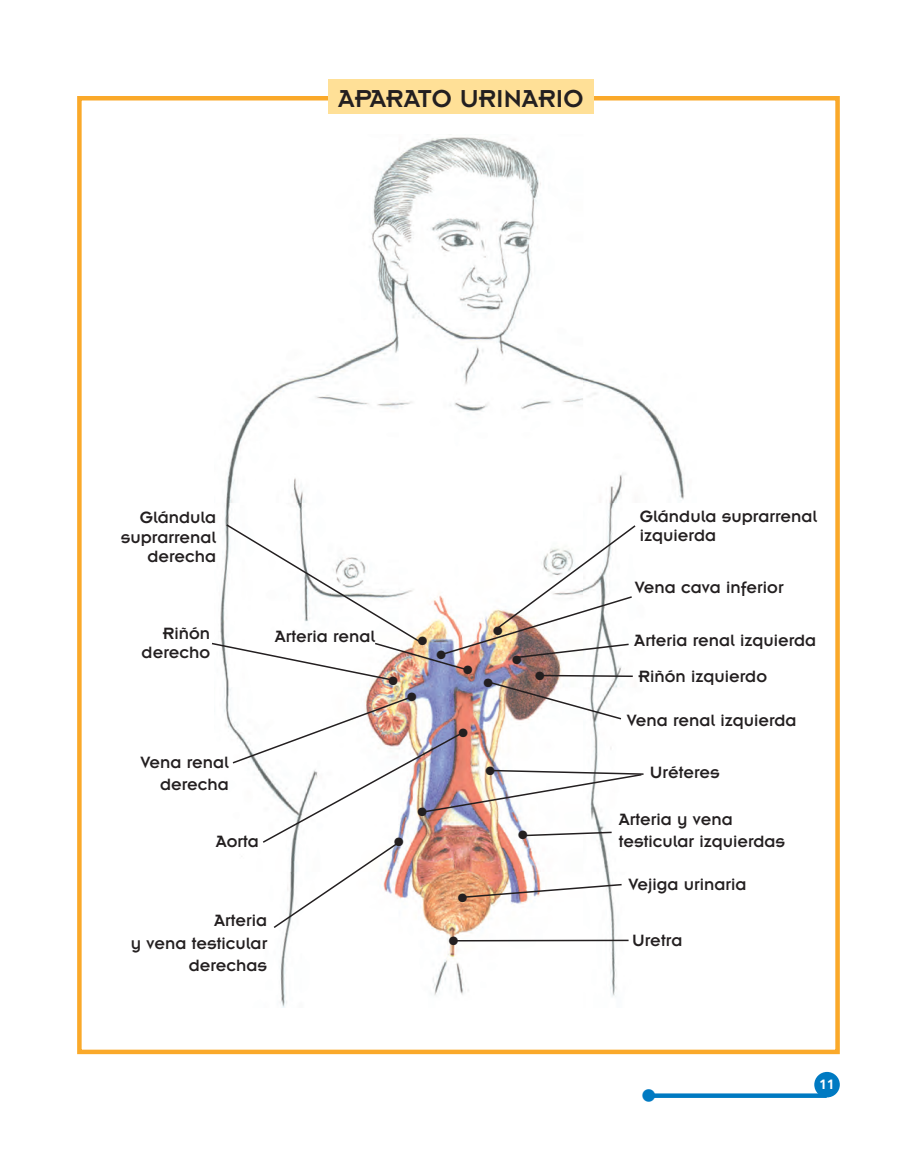
<style>
.page{position:relative;width:916px;height:1172px;background:#fff}
.page>*{position:absolute;margin:0;border:0;box-sizing:border-box;transform-origin:0 0}
.t1{font:700 36px "Frutiger";color:#007ac2}
.t2{font:27px "Insignia A";color:#231f20}
.t3{font:18px/22.5px "Insignia A";color:#231f20;text-align:right}
.t4{font:700 13.5px "Frutiger";color:#fff}
.t5{font:12px "Zapf Dingbats";color:#231f20}
</style>
<div class="page">
<div style="left:77px;top:96px;width:762px;height:958px;border:4px solid #faa92a"></div>
<img style="left:224px;top:134px;width:460px;height:874px">
<div style="left:648px;top:1093px;width:178px;height:5px;background:#007ac2"></div>
<div style="left:814px;top:1072px;width:25px;height:25px;background:#007ac2;border-radius:50%"></div>
<div style="left:328px;top:79px;width:265px;height:34px;background:#ffe097"></div>
<hr style="left:453px;top:939px;width:175px;height:2px;background:#231f20">
<img style="left:212px;top:523px;width:433px;height:406px">
<h2 class="t2" style="left:338px;top:90px;width:246px">APARATO URINARIO</h2>
<p class="t3" style="left:121px;top:510px;width:97px;line-height:19.5px">Glándula suprarrenal derecha</p>
<p class="t3" style="left:142px;top:625px;width:70px;line-height:19.5px">Riñón derecho</p>
<p class="t3" style="left:140px;top:753px;width:90px">Vena renal derecha</p>
<p class="t3" style="left:216px;top:831px;width:45px">Aorta</p>
<p class="t3" style="left:275px;top:627px;width:102px">Arteria renal</p>
<p class="t5" style="left:388px;top:673px;width:11px">●</p>
<p class="t5" style="left:418px;top:634px;width:11px">●</p>
<p class="t5" style="left:436px;top:648px;width:11px">●</p>
<p class="t5" style="left:407px;top:690px;width:11px">●</p>
<p class="t5" style="left:394px;top:835px;width:11px">●</p>
<p class="t5" style="left:417px;top:805px;width:11px">●</p>
<p class="t5" style="left:463px;top:663px;width:11px">●</p>
<p class="t5" style="left:493px;top:623px;width:11px">●</p>
<p class="t5" style="left:483px;top:676px;width:11px">●</p>
<p class="t5" style="left:512px;top:653px;width:11px">●</p>
<p class="t5" style="left:535px;top:669px;width:11px">●</p>
<p class="t5" style="left:458px;top:725px;width:11px">●</p>
<p class="t5" style="left:485px;top:764px;width:11px">●</p>
<p class="t5" style="left:518px;top:828px;width:11px">●</p>
<p class="t3" style="left:131px;top:911px;width:138px">Arteria<br>y vena testicular derechas</p>
<p class="t5" style="left:457px;top:890px;width:11px">●</p>
<p class="t5" style="left:448px;top:934px;width:11px">●</p>
<p class="t3" style="left:640px;top:508px;width:179px;line-height:19.5px;text-align:left">Glándula suprarrenal izquierda</p>
<p class="t3" style="left:634px;top:578px;width:150px">Vena cava inferior</p>
<p class="t3" style="left:634px;top:631px;width:183px">Arteria renal izquierda</p>
<p class="t3" style="left:638px;top:666px;width:130px">Riñón izquierdo</p>
<p class="t3" style="left:626px;top:710px;width:171px">Vena renal izquierda</p>
<p class="t3" style="left:649px;top:762px;width:72px">Uréteres</p>
<p class="t3" style="left:618px;top:809px;width:168px;text-align:left">Arteria y vena testicular izquierdas</p>
<p class="t3" style="left:628px;top:875px;width:120px">Vejiga urinaria</p>
<p class="t3" style="left:632px;top:930px;width:52px">Uretra</p>
<h1 class="t1" style="left:639px;top:1081px;width:19px">•</h1>
<p class="t4" style="left:819px;top:1079px;width:17px">11</p>
</div>
